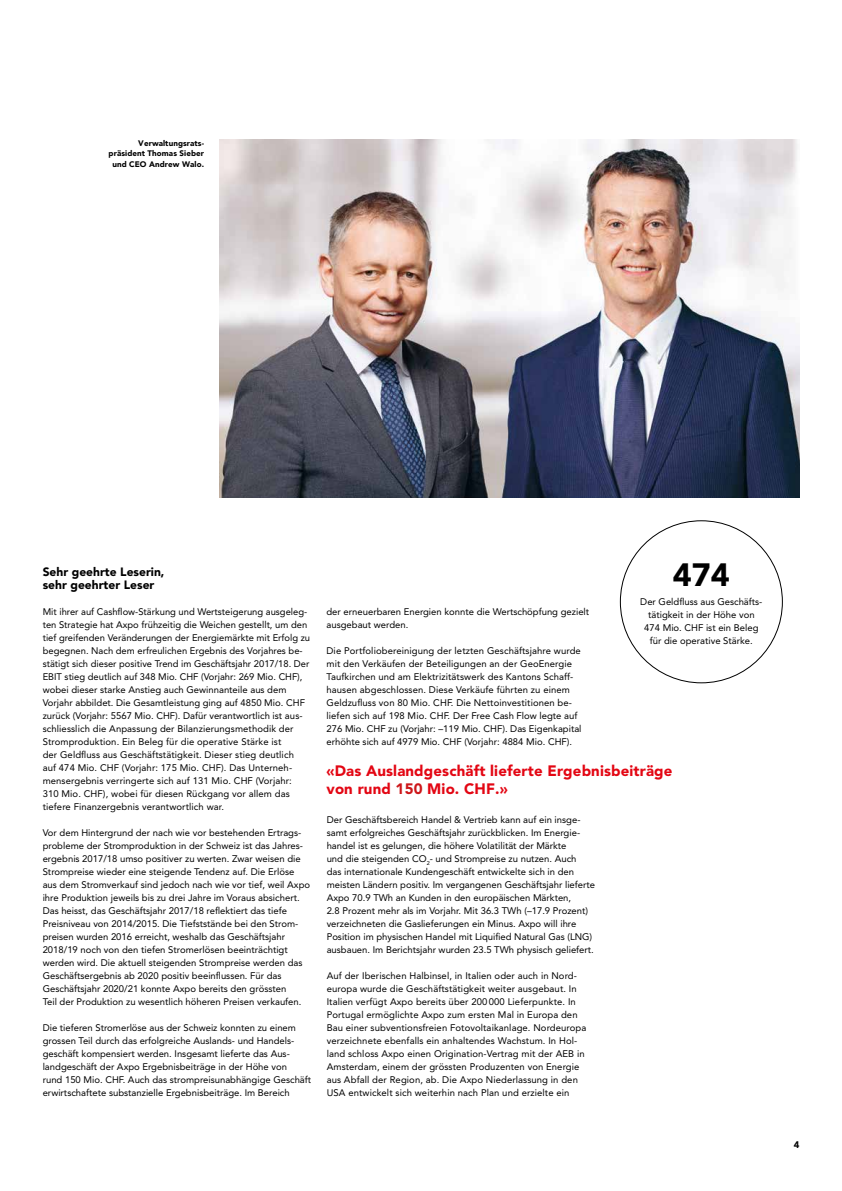
<style>
.page{position:relative;width:842px;height:1191px;background:#fff}
.page>*{position:absolute;margin:0;border:0;box-sizing:border-box;transform-origin:0 0}
.t1{font:900 32px "Avenir";color:#000}
.t2{font:900 15px/18px "Avenir";letter-spacing:.01em;color:#e30613}
.t3{font:900 12px/13px "Avenir";color:#000}
.t4{font:9.5px/13px "Avenir";color:#000}
.t5{font:900 9.5px "Avenir";color:#000}
.t6{font:900 8px/10.5px "Avenir";letter-spacing:.01em;color:#000;text-align:right}
.s1{color:#cd171a}
</style>
<div class="page">
<img style="left:220px;top:140px;width:579px;height:357px">
<p class="t6" style="left:109px;top:138px;width:97px">Verwaltungsrats&shy;präsident Thomas Sieber und CEO Andrew Walo.</p>
<p class="t3" style="left:43px;top:565px;width:123px">Sehr geehrte Leserin, sehr geehrter Leser</p>
<p class="t4" style="left:43px;top:605px;width:269px">Mit ihrer auf Cashflow-Stärkung und Wertsteigerung ausgeleg&shy;ten Strategie hat Axpo frühzeitig die Weichen gestellt, um den tief greifenden Veränderungen der Energiemärkte mit Erfolg zu begegnen. Nach dem erfreulichen Ergebnis des Vorjahres be&shy;stätigt sich dieser positive Trend im Geschäftsjahr 2017/18. Der EBIT stieg deutlich auf 348 Mio. CHF (Vorjahr: 269 Mio. CHF), wobei dieser starke Anstieg auch Gewinnanteile aus dem Vorjahr abbildet. Die Gesamtleistung ging auf 4850 Mio. CHF zurück (Vorjahr: 5567 Mio. CHF). Dafür verantwortlich ist aus&shy;schliesslich die Anpassung der Bilanzierungsmethodik der Stromproduktion. Ein Beleg für die operative Stärke ist<br>der Geldfluss aus Geschäftstätigkeit. Dieser stieg deutlich<br>auf 474 Mio. CHF (Vorjahr: 175 Mio. CHF). Das Unterneh&shy;mensergebnis verringerte sich auf 131 Mio. CHF (Vorjahr:<br>310 Mio. CHF), wobei für diesen Rückgang vor allem das tiefere Finanzergebnis verantwortlich war.</p>
<p class="t4" style="left:43px;top:826px;width:269px">Vor dem Hintergrund der nach wie vor bestehenden Ertrags&shy;probleme der Stromproduktion in der Schweiz ist das Jahres&shy;ergebnis 2017/18 umso positiver zu werten. Zwar weisen die Strompreise wieder eine steigende Tendenz auf. Die Erlöse aus dem Stromverkauf sind jedoch nach wie vor tief, weil Axpo ihre Produktion jeweils bis zu drei Jahre im Voraus absichert.<br>Das heisst, das Geschäftsjahr 2017/18 reflektiert das tiefe Preisniveau von 2014/2015. Die Tiefststände bei den Strom&shy;preisen wurden 2016 erreicht, weshalb das Geschäftsjahr 2018/19 noch von den tiefen Stromerlösen beeinträchtigt werden wird. Die aktuell steigenden Strompreise werden das Geschäftsergebnis ab 2020 positiv beeinflussen. Für das Geschäftsjahr 2020/21 konnte Axpo bereits den grössten<br>Teil der Produktion zu wesentlich höheren Preisen verkaufen.</p>
<p class="t4" style="left:43px;top:1021px;width:270px">Die tieferen Stromerlöse aus der Schweiz konnten zu einem grossen Teil durch das erfolgreiche Auslands- und Handels&shy;geschäft kompensiert werden. Insgesamt lieferte das Aus&shy;landgeschäft der Axpo Ergebnisbeiträge in der Höhe von<br>rund 150 Mio. CHF. Auch das strompreisunabhängige Geschäft erwirtschaftete substanzielle Ergebnisbeiträge. Im Bereich</p>
<h1 class="t1" style="left:673px;top:555px;width:58px">474</h1>
<p class="t4" style="left:640px;top:595px;width:124px;text-align:center">Der Geldfluss aus Geschäfts&shy;tätigkeit in der Höhe von<br>474 Mio. CHF ist ein Beleg für die operative Stärke.</p>
<p class="t4" style="left:326px;top:605px;width:264px">der erneuerbaren Energien konnte die Wertschöpfung gezielt ausgebaut werden.</p>
<p class="t4" style="left:326px;top:644px;width:257px">Die Portfoliobereinigung der letzten Geschäftsjahre wurde mit den Verkäufen der Beteiligungen an der GeoEnergie Taufkirchen und am Elektrizitätswerk des Kantons Schaff&shy;hausen abgeschlossen. Diese Verkäufe führten zu einem Geldzufluss von 80 Mio. CHF. Die Nettoinvestitionen be&shy;liefen sich auf 198 Mio. CHF. Der Free Cash Flow legte auf 276 Mio. CHF zu (Vorjahr: –119 Mio. CHF). Das Eigenkapital erhöhte sich auf 4979 Mio. CHF (Vorjahr: 4884 Mio. CHF).</p>
<h2 class="t2" style="left:326px;top:762px;width:347px">«Das Auslandgeschäft lieferte Ergebnisbeiträge von rund <span class="s1">150</span> Mio. CHF.»</h2>
<p class="t4" style="left:327px;top:813px;width:270px">Der Geschäftsbereich Handel &amp; Vertrieb kann auf ein insge&shy;samt erfolgreiches Geschäftsjahr zurückblicken. Im Energie&shy;handel ist es gelungen, die höhere Volatilität der Märkte<br>und die steigenden CO<sub>2</sub>- und Strompreise zu nutzen. Auch<br>das internationale Kundengeschäft entwickelte sich in den meisten Ländern positiv. Im vergangenen Geschäftsjahr lieferte Axpo 70.9 TWh an Kunden in den europäischen Märkten,<br>2.8 Prozent mehr als im Vorjahr. Mit 36.3 TWh (–17.9 Prozent) verzeichneten die Gaslieferungen ein Minus. Axpo will ihre Position im physischen Handel mit Liquified Natural Gas (LNG) ausbauen. Im Berichtsjahr wurden 23.5 TWh physisch geliefert.</p>
<p class="t4" style="left:327px;top:969px;width:261px">Auf der Iberischen Halbinsel, in Italien oder auch in Nord&shy;europa wurde die Geschäftstätigkeit weiter ausgebaut. In Italien verfügt Axpo bereits über 200 000 Lieferpunkte. In Portugal ermöglichte Axpo zum ersten Mal in Europa den Bau einer subventionsfreien Fotovoltaikanlage. Nordeuropa verzeichnete ebenfalls ein anhaltendes Wachstum. In Hol&shy;land schloss Axpo einen Origination-Vertrag mit der AEB in Amsterdam, einem der grössten Produzenten von Energie aus Abfall der Region, ab. Die Axpo Niederlassung in den USA entwickelt sich weiterhin nach Plan und erzielte ein</p>
<p class="t5" style="left:794px;top:1139px;width:7px">4</p>
</div>
